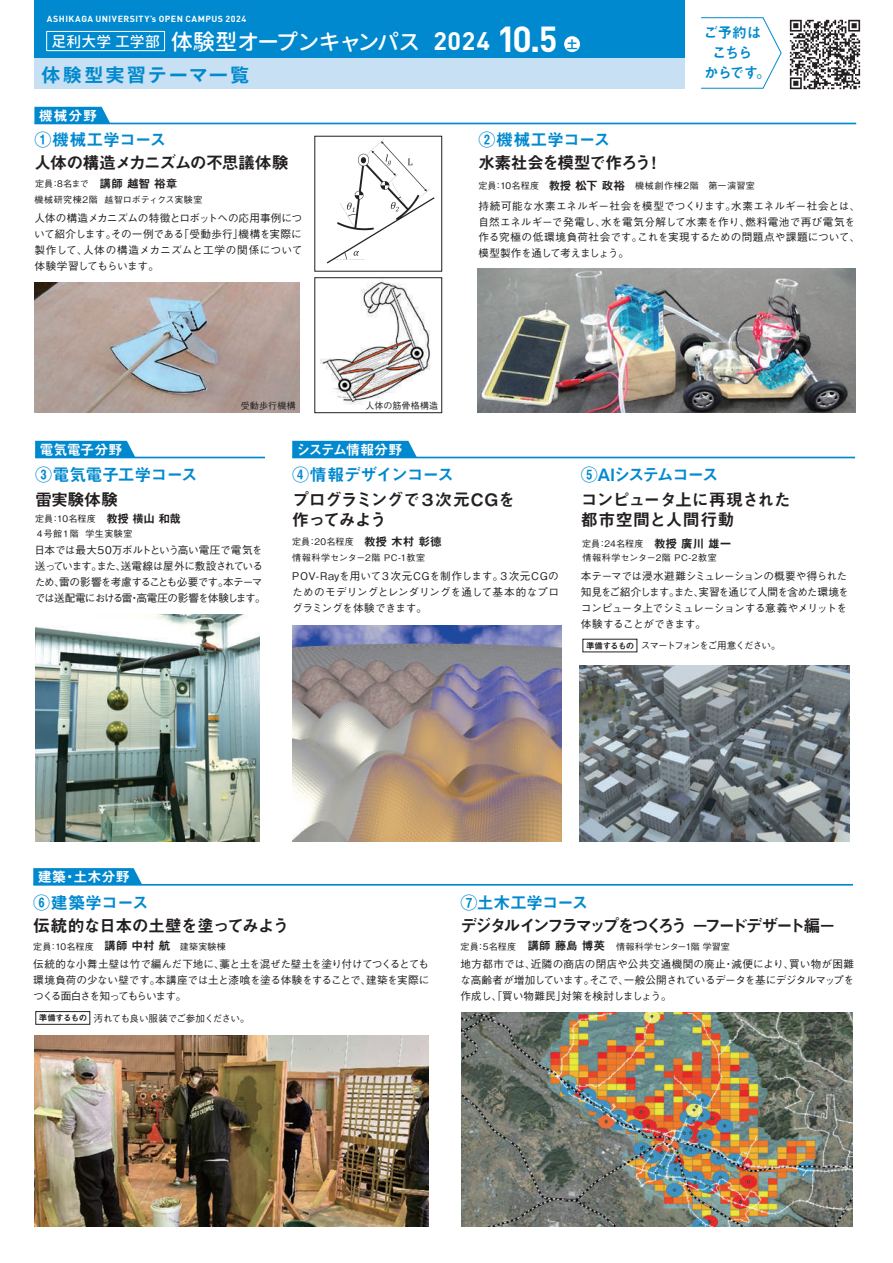
<style>
.page{position:relative;width:893px;height:1263px;background:#fff}
.page>*{position:absolute;margin:0;border:0;box-sizing:border-box;transform-origin:0 0}
.t1{font:700 35.7px "DIN";color:#fff}
.t2{font:500 22.35px "Gen Jyuu Gothic";letter-spacing:-.05em;color:#fff}
.t3{font:700 18.6px "Gothic MB101 Pro De";letter-spacing:.135em;color:#0089cf}
.t4{font:16.95px/20.2px "Midashi Go Pro MB31";letter-spacing:-.065em;color:#231f20}
.t5{font:16.95px "Midashi Go Pro MB31";letter-spacing:-.06em;color:#0089cf}
.t6{font:16.95px "Midashi Go Pro MB31";letter-spacing:-.165em;color:#231f20}
.t7{font:16.95px/20.2px "Midashi Go Pro MB31";letter-spacing:-.04em;color:#231f20}
.t8{font:16.95px "Midashi Go Pro MB31";letter-spacing:-.03em;color:#0089cf}
.t9{font:16.95px "Midashi Go Pro MB31";letter-spacing:-.095em;color:#0089cf}
.t10{font:16.95px "Midashi Go Pro MB31";letter-spacing:-.035em;color:#0089cf}
.t11{font:500 14.85px "Gen Jyuu Gothic";letter-spacing:.015em;color:#fff}
.t12{font:14.7px "Midashi Go Pro MB31";letter-spacing:-.06em;color:#0089cf}
.t13{font:14.1px "Midashi Go Pro MB31";letter-spacing:-.005em;color:#fff}
.t14{font:14.1px "Midashi Go Pro MB31";letter-spacing:-.08em;color:#fff}
.t15{font:12px "Midashi Go Pro MB31";color:#0089cf}
.t16{font:11.7px "Midashi Go Pro MB31";letter-spacing:-.01em;color:#231f20}
.t17{font:500 10.65px/15.9px "Gothic BBB Pro";letter-spacing:-.03em;color:#231f20;text-align:justify}
.t18{font:500 10.65px/15.9px "Gothic BBB Pro";letter-spacing:.005em;color:#231f20}
.t19{font:500 10.65px/15.9px "Gothic BBB Pro";letter-spacing:-.06em;color:#231f20}
.t20{font:500 9.6px "Gothic BBB Pro";letter-spacing:-.05em;color:#231f20}
.t21{font:500 9.6px "Gothic BBB Pro";letter-spacing:-.08em;color:#231f20}
.t22{font:500 9px/15.9px "Gothic BBB Pro";letter-spacing:.02em;color:#231f20}
.t23{font:500 9px "Gothic BBB Pro";letter-spacing:.045em;color:#231f20}
.t24{font:500 9px "Gothic BBB Pro";letter-spacing:.055em;color:#231f20}
.t25{font:500 9px "Gothic BBB Pro";letter-spacing:-.02em;color:#231f20}
.t26{font:700 8.85px "DIN";letter-spacing:.055em;color:#fff}
.s1{font-family:"DIN";font-weight:700;font-size:25.05px}
.s2{font-family:"Midashi Go Pro MB31";font-weight:400;font-size:11.7px}
.s3{font-family:"Midashi Go Pro MB31";font-weight:400;font-size:8.55px}
</style>
<div class="page">
<div style="left:34px;top:0;width:650px;height:88px;background:#c7e0f3"></div>
<div style="left:34px;top:0;width:650px;height:58px;background:#0089cf"></div>
<img style="left:789px;top:19px;width:72px;height:71px">
<svg style="left:34px;top:107px;width:76px;height:16px"></svg>
<hr style="left:34px;top:123px;width:822px;height:1px;background:#0089cf">
<div style="left:35px;top:441px;width:100px;height:16px;background:#0089cf"></div>
<hr style="left:35px;top:457px;width:230px;height:1px;background:#0089cf">
<div style="left:292px;top:441px;width:125px;height:16px;background:#0089cf"></div>
<hr style="left:292px;top:457px;width:563px;height:1px;background:#0089cf">
<svg style="left:33px;top:868px;width:109px;height:16px"></svg>
<hr style="left:33px;top:884px;width:820px;height:2px;background:#0089cf">
<svg style="left:701px;top:17px;width:81px;height:72px"></svg>
<div style="left:46px;top:31px;width:119px;height:20px;border:1px solid #fff"></div>
<div style="left:564px;top:36px;width:16px;height:16px;background:#fff;border-radius:50%"></div>
<img style="left:326px;top:139px;width:109px;height:125px">
<img style="left:320px;top:280px;width:111px;height:125px">
<div style="left:315px;top:277px;width:127px;height:136px;border:1px solid #231f20"></div>
<img style="left:34px;top:283px;width:265px;height:130px">
<img style="left:36px;top:615px;width:224px;height:226px">
<img style="left:34px;top:1035px;width:394px;height:191px">
<img style="left:461px;top:1012px;width:392px;height:214px">
<img style="left:292px;top:626px;width:270px;height:215px">
<img style="left:580px;top:666px;width:269px;height:175px">
<img style="left:478px;top:269px;width:378px;height:144px">
<div style="left:35px;top:1011px;width:55px;height:14px;border:1px solid #231f20"></div>
<p class="t26" style="left:47px;top:13px;width:201px">ASHIKAGA UNIVERSITY’s OPEN CAMPUS 2024</p>
<h2 class="t2" style="left:171px;top:26px;width:321px">体験型オープンキャンパス <span class="s1">2024</span></h2>
<h3 class="t3" style="left:42px;top:59px;width:209px">体験型実習テーマ一覧</h3>
<h3 class="t11" style="left:51px;top:30px;width:110px">足利大学 工学部</h3>
<h1 class="t1" style="left:497px;top:15px;width:62px">10.5</h1>
<h3 class="t13" style="left:39px;top:104px;width:60px">機械分野</h3>
<p class="t15" style="left:566px;top:34px;width:14px">土</p>
<h3 class="t12" style="left:703px;top:21px;width:59px">ご予約は</h3>
<h3 class="t12" style="left:712px;top:41px;width:42px">こちら</h3>
<h3 class="t12" style="left:704px;top:60px;width:68px">からです。</h3>
<h3 class="t8" style="left:34px;top:126px;width:134px">①機械工学コース</h3>
<h3 class="t4" style="left:34px;top:151px;width:256px">人体の構造メカニズムの不思議体験</h3>
<p class="t22" style="left:34px;top:175px;width:170px">定員：8名まで <span class="s2">講師 越智 裕章<br></span>機械研究棟2階 越智ロボティクス実験室</p>
<p class="t17" style="left:34px;top:209px;width:270px">人体の構造メカニズムの特徴とロボットへの応用事例について紹介します。その一例である「受動歩行」機構を実際に製作して、人体の構造メカニズムと工学の関係について体験学習してもらいます。</p>
<h3 class="t8" style="left:478px;top:126px;width:134px">②機械工学コース</h3>
<h3 class="t4" style="left:478px;top:151px;width:186px">水素社会を模型で作ろう！</h3>
<p class="t18" style="left:478px;top:196px;width:383px">持続可能な水素エネルギー社会を模型でつくります。水素エネルギー社会とは、自然エネルギーで発電し、水を電気分解して水素を作り、燃料電池で再び電気を作る究極の低環境負荷社会です。これを実現するための問題点や課題について、模型製作を通して考えましょう。</p>
<p class="t23" style="left:478px;top:178px;width:278px">定員：10名程度 <span class="s2">教授 松下 政裕</span> 機械創作棟2階　第一演習室</p>
<p class="t22" style="left:241px;top:396px;width:57px">受動歩行機構</p>
<p class="t22" style="left:366px;top:396px;width:74px">人体の筋骨格構造</p>
<h3 class="t13" style="left:40px;top:438px;width:84px">電気電子分野</h3>
<h3 class="t14" style="left:297px;top:438px;width:107px">システム情報分野</h3>
<h3 class="t5" style="left:35px;top:461px;width:164px">③電気電子工学コース</h3>
<h3 class="t4" style="left:35px;top:487px;width:85px">雷実験体験</h3>
<p class="t22" style="left:35px;top:509px;width:62px">定員：10名程度</p>
<p class="t16" style="left:107px;top:509px;width:76px">教授 横山 和哉</p>
<p class="t19" style="left:34px;top:541px;width:233px">日本では最大50万ボルトという高い電圧で電気を送っています。また、送電線は屋外に敷設されているため、雷の影響を考慮することも必要です。本テーマでは送配電における雷・高電圧の影響を体験します。</p>
<p class="t23" style="left:35px;top:527px;width:99px">４号館１階 学生実験室</p>
<h3 class="t5" style="left:292px;top:461px;width:163px">④情報デザインコース</h3>
<h3 class="t4" style="left:292px;top:487px;width:224px">プログラミングで３次元CGを作ってみよう</h3>
<h3 class="t9" style="left:581px;top:461px;width:139px">⑤AIシステムコース</h3>
<h3 class="t7" style="left:581px;top:487px;width:211px">コンピュータ上に再現された都市空間と人間行動</h3>
<p class="t22" style="left:292px;top:533px;width:63px">定員：20名程度</p>
<p class="t16" style="left:364px;top:532px;width:79px">教授木村 彰徳</p>
<p class="t22" style="left:582px;top:534px;width:151px">定員：24名程度 <span class="s2">教授 廣川 雄一</span></p>
<p class="t22" style="left:292px;top:548px;width:134px">情報科学センター2階 PC-1教室</p>
<p class="t24" style="left:583px;top:550px;width:136px">情報科学センター2階 PC-2教室</p>
<p class="t17" style="left:292px;top:567px;width:268px">POV-Rayを用いて３次元CGを制作します。３次元CGのためのモデリングとレンダリングを通して基本的なプログラミングを体験できます。</p>
<p class="t17" style="left:581px;top:567px;width:269px;text-align:left">本テーマでは浸水避難シミュレーションの概要や得られた知見をご紹介します。また、実習を通じて人間を含めた環境をコンピュータ上でシミュレーションする意義やメリットを体験することができます。</p>
<p class="t21" style="left:586px;top:638px;width:196px"><span class="s3">準備するもの</span> スマートフォンをご用意ください。</p>
<h3 class="t13" style="left:38px;top:866px;width:94px">建築・土木分野</h3>
<h3 class="t10" style="left:33px;top:889px;width:117px">⑥建築学コース</h3>
<h3 class="t4" style="left:33px;top:913px;width:258px">伝統的な日本の土壁を塗ってみよう</h3>
<p class="t22" style="left:33px;top:937px;width:139px">定員：10名程度 <span class="s2">講師 中村 航</span></p>
<h3 class="t5" style="left:461px;top:889px;width:129px">⑦土木工学コース</h3>
<p class="t16" style="left:527px;top:936px;width:79px">講師 藤島 博英</p>
<h3 class="t6" style="left:460px;top:911px;width:377px">デジタルインフラマップをつくろう －フードデザート編－</h3>
<p class="t22" style="left:461px;top:937px;width:57px">定員：5名程度</p>
<p class="t22" style="left:180px;top:937px;width:48px">建築実験棟</p>
<p class="t25" style="left:616px;top:939px;width:115px">情報科学センター1階 学習室</p>
<p class="t17" style="left:33px;top:955px;width:398px">伝統的な小舞土壁は竹で編んだ下地に、藁と土を混ぜた壁土を塗り付けてつくるとても環境負荷の少ない壁です。本講座では土と漆喰を塗る体験をすることで、建築を実際につくる面白さを知ってもらいます。</p>
<p class="t17" style="left:461px;top:955px;width:395px">地方都市では、近隣の商店の閉店や公共交通機関の廃止・減便により、買い物が困難な高齢者が増加しています。そこで、一般公開されているデータを基にデジタルマップを作成し、「買い物難民」対策を検討しましょう。</p>
<p class="t20" style="left:39px;top:1010px;width:212px"><span class="s3">準備するもの</span> 汚れても良い服装でご参加ください。</p>
</div>
